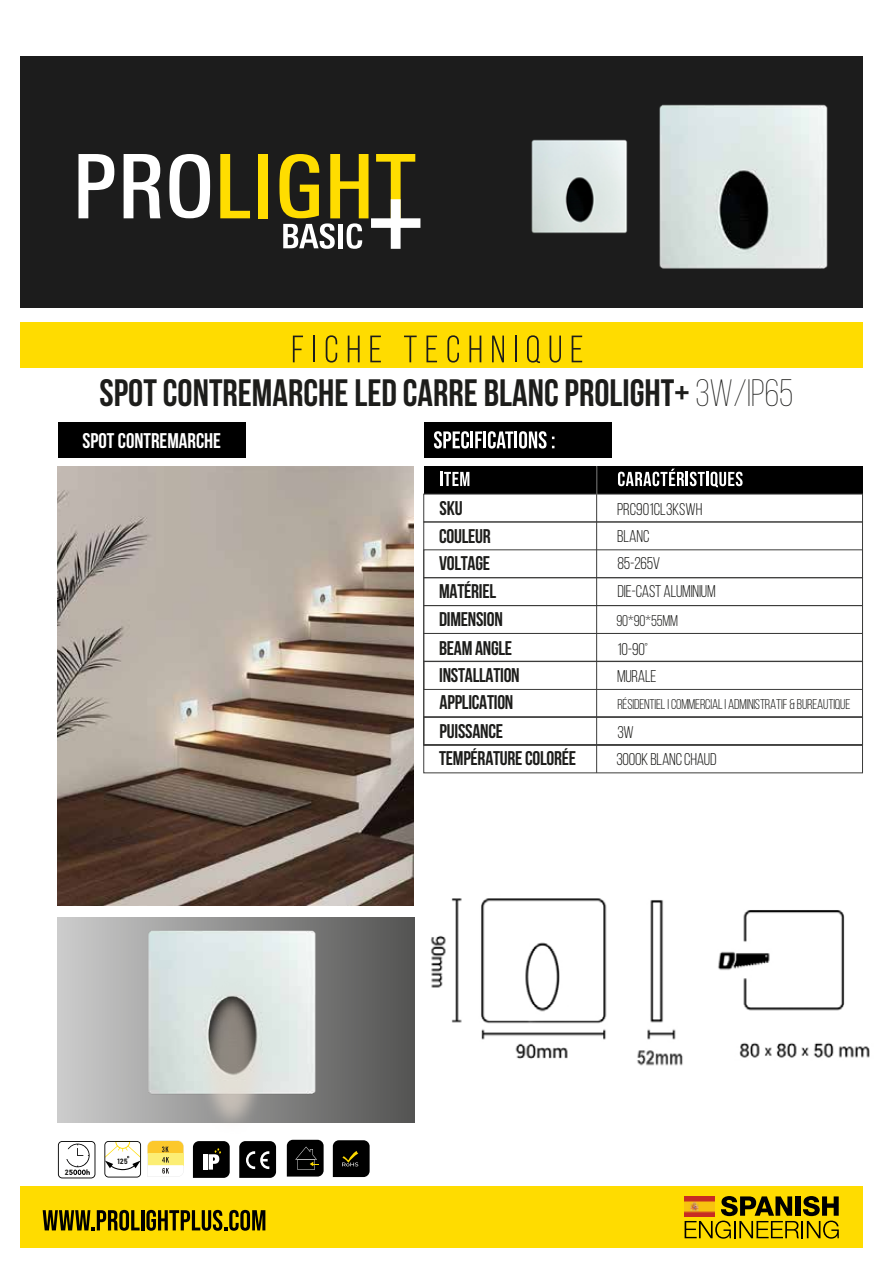
<style>
.page{position:relative;width:893px;height:1263px;background:#fff}
.page>*{position:absolute;margin:0;border:0;box-sizing:border-box;transform-origin:0 0}
.t1{font:700 38.1px "Bebas Neue";color:#1d1d1b}
.t2{font:700 21.3px "Bebas Neue";color:#fff}
.t3{font:700 19.8px/27.8px "Bebas Neue";letter-spacing:-.015em;color:#1d1d1b}
.t4{font:16.95px/27.6px "Bebas Neue";letter-spacing:-.015em;color:#1d1d1b}
.t5{font:15.6px "Bebas Neue";letter-spacing:-.015em;color:#1d1d1b}
.t6{font:14.1px "Bebas Neue";letter-spacing:-.015em;color:#1d1d1b}
.t7{font:7.5px "Bahnschrift";color:#1d1d1b}
.s1{font-weight:300}
</style>
<div class="page">
<div style="left:20px;top:56px;width:842px;height:252px;background:#1c1c1c"></div>
<div style="left:20px;top:323px;width:842px;height:45px;background:#ffdc00"></div>
<svg style="left:293px;top:336px;width:10px;height:26px"></svg>
<hr style="left:313px;top:336px;width:2px;height:26px;background:#1d1d1b">
<svg style="left:326px;top:335px;width:11px;height:28px"></svg>
<svg style="left:348px;top:336px;width:12px;height:26px"></svg>
<svg style="left:370px;top:336px;width:11px;height:26px"></svg>
<svg style="left:404px;top:336px;width:13px;height:26px"></svg>
<svg style="left:426px;top:336px;width:11px;height:26px"></svg>
<svg style="left:447px;top:335px;width:12px;height:28px"></svg>
<svg style="left:469px;top:336px;width:12px;height:26px"></svg>
<svg style="left:492px;top:336px;width:12px;height:26px"></svg>
<svg style="left:515px;top:336px;width:1px;height:26px"></svg>
<svg style="left:527px;top:335px;width:13px;height:28px"></svg>
<svg style="left:550px;top:336px;width:11px;height:27px"></svg>
<svg style="left:572px;top:336px;width:10px;height:26px"></svg>
<svg style="left:79px;top:154px;width:35px;height:64px"></svg>
<svg style="left:124px;top:154px;width:37px;height:64px"></svg>
<svg style="left:169px;top:154px;width:41px;height:64px"></svg>
<svg style="left:220px;top:154px;width:30px;height:64px"></svg>
<div style="left:258px;top:154px;width:10px;height:64px;background:#fd0"></div>
<div style="left:424px;top:423px;width:188px;height:35px;background:#000"></div>
<svg style="left:434px;top:431px;width:48px;height:17px"></svg>
<hr style="left:483px;top:431px;width:3px;height:17px;background:#fff">
<svg style="left:488px;top:431px;width:66px;height:17px"></svg>
<div style="left:58px;top:423px;width:188px;height:35px;background:#000"></div>
<div style="left:424px;top:466px;width:438px;height:28px;background:#000"></div>
<div style="left:424px;top:577px;width:439px;height:29px;border:1px solid #3c3c3b"></div>
<div style="left:424px;top:633px;width:439px;height:28px;border:1px solid #3c3c3b"></div>
<div style="left:424px;top:494px;width:439px;height:28px;border:1px solid #3c3c3b"></div>
<div style="left:424px;top:550px;width:439px;height:28px;border:1px solid #3c3c3b"></div>
<div style="left:424px;top:661px;width:439px;height:56px;border:1px solid #3c3c3b"></div>
<div style="left:424px;top:745px;width:439px;height:28px;border:1px solid #3c3c3b"></div>
<div style="left:424px;top:661px;width:439px;height:29px;border:1px solid #3c3c3b"></div>
<div style="left:424px;top:717px;width:439px;height:28px;border:1px solid #3c3c3b"></div>
<hr style="left:440px;top:472px;width:3px;height:14px;background:#fff">
<svg style="left:444px;top:472px;width:25px;height:14px"></svg>
<svg style="left:618px;top:469px;width:125px;height:18px"></svg>
<div style="left:424px;top:522px;width:439px;height:223px;border:1px solid #3c3c3b"></div>
<div style="left:20px;top:1186px;width:842px;height:62px;background:#ffdc00"></div>
<svg style="left:685px;top:1196px;width:154px;height:42px"></svg>
<svg style="left:43px;top:1210px;width:97px;height:21px"></svg>
<hr style="left:141px;top:1210px;width:3px;height:20px;background:#000">
<svg style="left:146px;top:1210px;width:119px;height:21px"></svg>
<svg style="left:58px;top:1141px;width:37px;height:37px"></svg>
<svg style="left:104px;top:1175px;width:37px;height:2px"></svg>
<svg style="left:287px;top:1175px;width:35px;height:1px"></svg>
<svg style="left:333px;top:1175px;width:35px;height:2px"></svg>
<svg style="left:147px;top:1175px;width:32px;height:2px"></svg>
<svg style="left:239px;top:1175px;width:36px;height:3px"></svg>
<svg style="left:193px;top:1175px;width:36px;height:3px"></svg>
<svg style="left:58px;top:917px;width:357px;height:205px;background:#8f8f8f"></svg>
<svg style="left:279px;top:154px;width:141px;height:95px"></svg>
<img style="left:58px;top:466px;width:355px;height:440px">
<hr style="left:596px;top:466px;width:1px;height:307px;background:#3c3c3b">
<img style="left:585px;top:56px;width:278px;height:293px">
<img style="left:73px;top:848px;width:327px;height:327px">
<img style="left:531px;top:94px;width:144px;height:185px">
<img style="left:154px;top:944px;width:155px;height:228px">
<img style="left:431px;top:898px;width:439px;height:168px">
<h1 class="t1" style="left:100px;top:371px;width:695px">SPOT CONTREMARCHE LED CARRE BLANC PROLIGHT+ <span class="s1">3W/IP65</span></h1>
<p class="t2" style="left:83px;top:429px;width:140px">SPOT CONTREMARCHE</p>
<p class="t3" style="left:440px;top:494px;width:24px">SKU</p>
<p class="t3" style="left:439px;top:522px;width:53px">COULEUR</p>
<p class="t3" style="left:439px;top:577px;width:59px">MATÉRIEL</p>
<p class="t3" style="left:439px;top:549px;width:53px">VOLTAGE</p>
<p class="t3" style="left:439px;top:604px;width:75px;line-height:29.1px">DIMENSION<br>BEAM ANGLE</p>
<p class="t3" style="left:439px;top:661px;width:139px">INSTALLATION<br>APPLICATION<br>PUISSANCE<br>TEMPÉRATURE COLORÉE</p>
<p class="t4" style="left:617px;top:495px;width:100px">PRC901CL3KSWH<br>BLANC<br>85-265V<br>DIE-CAST ALUMINIUM</p>
<p class="t5" style="left:616px;top:613px;width:63px">90*90*55MM</p>
<p class="t4" style="left:617px;top:635px;width:41px;line-height:27px">10-90°<br>MURALE</p>
<p class="t6" style="left:617px;top:696px;width:235px">RÉSIDENTIEL I COMMERCIAL I ADMINISTRATIF &amp; BUREAUTIQUE</p>
<p class="t4" style="left:616px;top:718px;width:102px">3W<br>3000K BLANC CHAUD</p>
<p class="t7" style="left:65px;top:1167px;width:5px">2</p>
<p class="t7" style="left:117px;top:1157px;width:12px">125</p>
</div>
